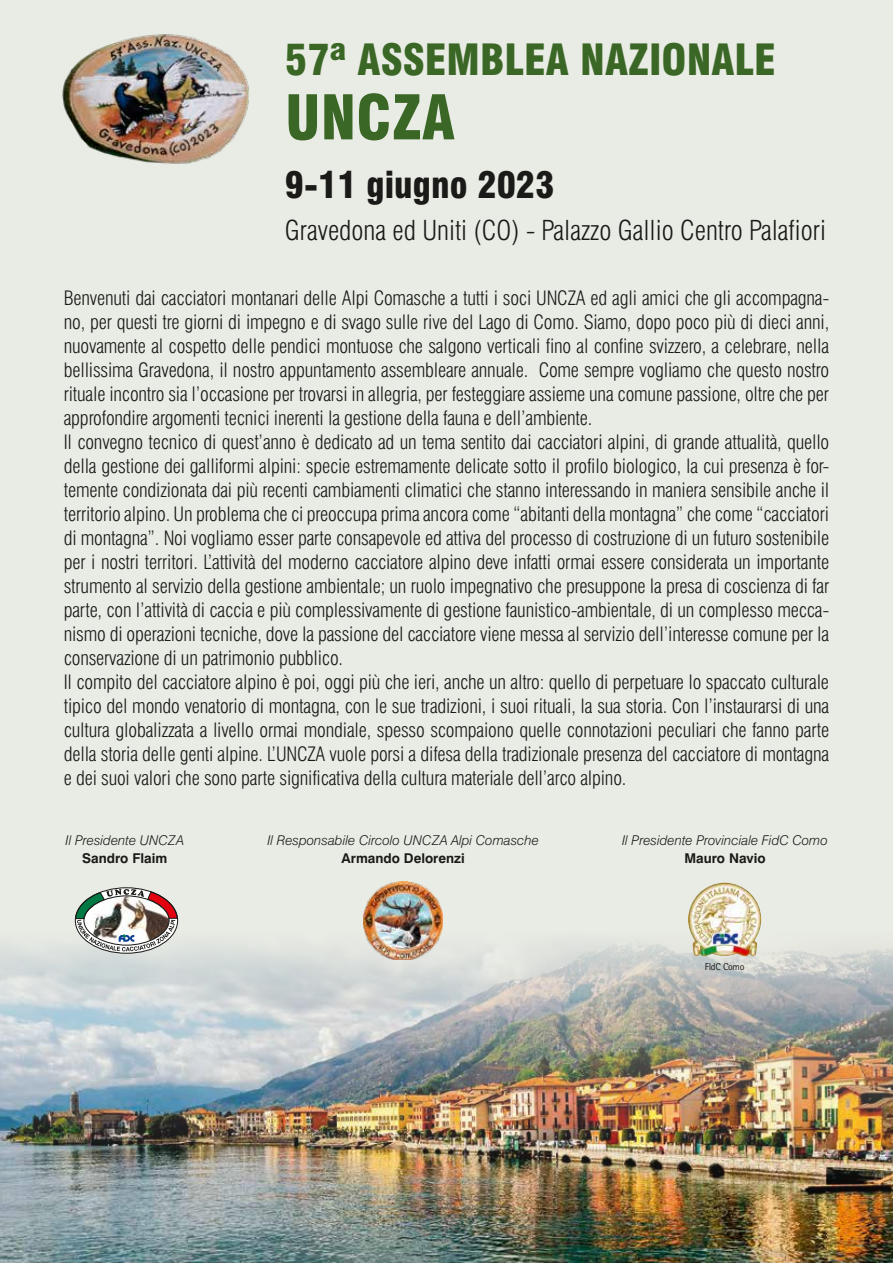
<style>
.page{position:relative;width:893px;height:1263px;background:#e9ece4}
.page>*{position:absolute;margin:0;border:0;box-sizing:border-box;transform-origin:0 0}
.t1{font:900 condensed 60px "Swiss 721 BT";color:#3b6726}
.t2{font:900 condensed 42px "Swiss 721 BT";color:#3b6726}
.t3{font:900 condensed 36px "Swiss 721 BT";color:#1a1a18}
.t4{font:300 condensed 27px "Swiss 721 BT";color:#1a1a18}
.t5{font:300 condensed 19.5px/24px "Swiss 721 BT";letter-spacing:-.01em;color:#1a1a18}
.t6{font:italic 300 13.5px "Swiss 721 BT";color:#1a1a18}
.t7{font:700 13.5px "Swiss 721 BT";color:#1a1a18}
.t8{font:10.05px "Rotis Sans Serif";letter-spacing:-.03em;color:#1a1a18}
</style>
<div class="page">
<img style="left:0;top:942px;width:893px;height:321px">
<img style="left:74px;top:889px;width:104px;height:62px">
<img style="left:62px;top:34px;width:187px;height:130px">
<img style="left:364px;top:881px;width:78px;height:78px">
<img style="left:688px;top:883px;width:73px;height:73px">
<h2 class="t2" style="left:285px;top:34px;width:492px">57ª ASSEMBLEA NAZIONALE</h2>
<h1 class="t1" style="left:285px;top:82px;width:172px">UNCZA</h1>
<h3 class="t3" style="left:285px;top:163px;width:271px">9-11 giugno 2023</h3>
<h3 class="t4" style="left:285px;top:214px;width:543px">Gravedona ed Uniti (CO) - Palazzo Gallio Centro Palafiori</h3>
<p class="t5" style="left:64px;top:286px;width:767px">Benvenuti dai cacciatori montanari delle Alpi Comasche a tutti i soci UNCZA ed agli amici che gli accompagna&shy;no, per questi tre giorni di impegno e di svago sulle rive del Lago di Como. Siamo, dopo poco più di dieci anni, nuovamente al cospetto delle pendici montuose che salgono verticali fino al confine svizzero, a celebrare, nella bellissima Gravedona, il nostro appuntamento assembleare annuale. Come sempre vogliamo che questo nostro rituale incontro sia l’occasione per trovarsi in allegria, per festeggiare assieme una comune passione, oltre che per approfondire argomenti tecnici inerenti la gestione della fauna e dell’ambiente.<br>Il convegno tecnico di quest’anno è dedicato ad un tema sentito dai cacciatori alpini, di grande attualità, quello della gestione dei galliformi alpini: specie estremamente delicate sotto il profilo biologico, la cui presenza è for&shy;temente condizionata dai più recenti cambiamenti climatici che stanno interessando in maniera sensibile anche il territorio alpino. Un problema che ci preoccupa prima ancora come “abitanti della montagna” che come “cacciatori di montagna”. Noi vogliamo esser parte consapevole ed attiva del processo di costruzione di un futuro sostenibile per i nostri territori. L’attività del moderno cacciatore alpino deve infatti ormai essere considerata un importante strumento al servizio della gestione ambientale; un ruolo impegnativo che presuppone la presa di coscienza di far parte, con l’attività di caccia e più complessivamente di gestione faunistico-ambientale, di un complesso mecca&shy;nismo di operazioni tecniche, dove la passione del cacciatore viene messa al servizio dell’interesse comune per la conservazione di un patrimonio pubblico.<br>Il compito del cacciatore alpino è poi, oggi più che ieri, anche un altro: quello di perpetuare lo spaccato culturale tipico del mondo venatorio di montagna, con le sue tradizioni, i suoi rituali, la sua storia. Con l’instaurarsi di una cultura globalizzata a livello ormai mondiale, spesso scompaiono quelle connotazioni peculiari che fanno parte della storia delle genti alpine. L’UNCZA vuole porsi a difesa della tradizionale presenza del cacciatore di montagna e dei suoi valori che sono parte significativa della cultura materiale dell’arco alpino.</p>
<p class="t6" style="left:66px;top:831px;width:120px">Il Presidente UNCZA</p>
<p class="t7" style="left:82px;top:849px;width:87px">Sandro Flaim</p>
<p class="t6" style="left:267px;top:831px;width:273px">Il Responsabile Circolo UNCZA Alpi Comasche</p>
<p class="t7" style="left:342px;top:849px;width:125px">Armando Delorenzi</p>
<p class="t6" style="left:622px;top:831px;width:207px">Il Presidente Provinciale FidC Como</p>
<p class="t7" style="left:684px;top:849px;width:83px">Mauro Navio</p>
<p class="t8" style="left:705px;top:960px;width:41px">FIdC Como</p>
</div>
